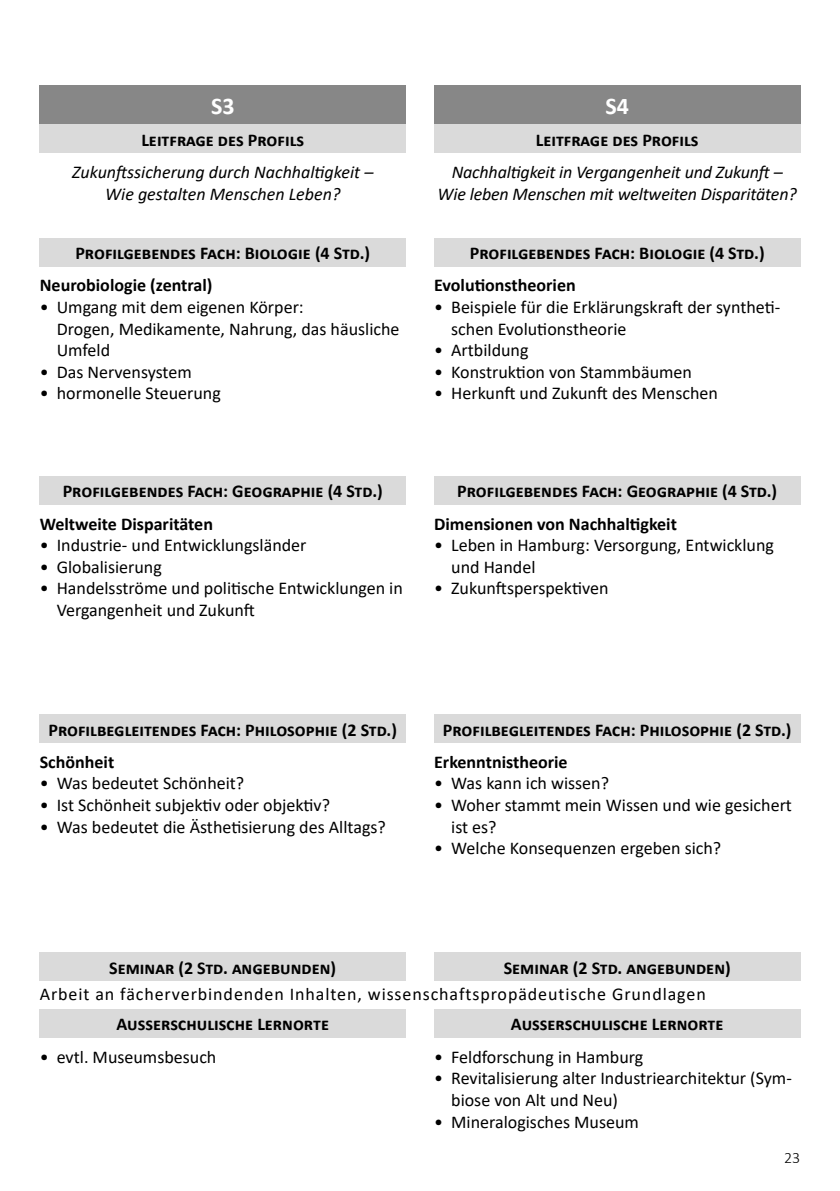
<style>
.page{position:relative;width:840px;height:1191px;background:#fff}
.page>*{position:absolute;margin:0;border:0;box-sizing:border-box;transform-origin:0 0}
.t1{font:700 24px "Calibri";color:#fff}
.t2{font:18px/21.6px "Calibri";color:#000}
.t3{font:700 18px "Calibri";color:#000}
.t4{font:italic 18px/21.6px "Calibri";letter-spacing:-.01em;color:#000;text-align:center}
.t5{font:18px "Calibri";letter-spacing:.05em;color:#000}
.t6{font:300 16px "Calibri";color:#000}
</style>
<div class="page">
<div style="left:40px;top:85px;width:365px;height:40px;background:#878787"></div>
<div style="left:434px;top:85px;width:365px;height:40px;background:#878787"></div>
<div style="left:40px;top:238px;width:365px;height:28px;background:#dadada"></div>
<div style="left:434px;top:238px;width:365px;height:28px;background:#dadada"></div>
<div style="left:40px;top:476px;width:365px;height:29px;background:#dadada"></div>
<div style="left:434px;top:476px;width:365px;height:29px;background:#dadada"></div>
<div style="left:40px;top:714px;width:365px;height:29px;background:#dadada"></div>
<div style="left:434px;top:714px;width:365px;height:29px;background:#dadada"></div>
<div style="left:40px;top:1009px;width:365px;height:28px;background:#dadada"></div>
<div style="left:434px;top:1009px;width:365px;height:28px;background:#dadada"></div>
<div style="left:40px;top:952px;width:365px;height:29px;background:#dadada"></div>
<div style="left:434px;top:952px;width:365px;height:29px;background:#dadada"></div>
<div style="left:40px;top:125px;width:365px;height:28px;background:#dadada"></div>
<div style="left:434px;top:125px;width:365px;height:28px;background:#dadada"></div>
<h1 class="t1" style="left:211px;top:89px;width:25px">S3</h1>
<h1 class="t1" style="left:605px;top:89px;width:25px">S4</h1>
<p class="t3" style="left:141px;top:127px;width:164px">Leitfrage des Profils</p>
<p class="t3" style="left:535px;top:127px;width:164px">Leitfrage des Profils</p>
<p class="t4" style="left:72px;top:160px;width:302px">Zukunftssicherung durch Nachhaltigkeit –<br>Wie gestalten Menschen Leben?</p>
<p class="t4" style="left:437px;top:160px;width:360px">Nachhaltigkeit in Vergangenheit und Zukunft –<br>Wie leben Menschen mit weltweiten Disparitäten?</p>
<p class="t3" style="left:75px;top:240px;width:296px">Profilgebendes Fach: Biologie (4 Std.)</p>
<p class="t3" style="left:469px;top:240px;width:296px">Profilgebendes Fach: Biologie (4 Std.)</p>
<p class="t3" style="left:40px;top:273px;width:174px">Neurobiologie (zentral)</p>
<p class="t2" style="left:57px;top:296px;width:344px;text-indent:-17px">• Umgang mit dem eigenen Körper:<br>Drogen, Medikamente, Nahrung, das häusliche<br>Umfeld</p>
<p class="t2" style="left:40px;top:360px;width:153px">• Das Nervensystem</p>
<p class="t2" style="left:40px;top:382px;width:182px">• hormonelle Steuerung</p>
<p class="t3" style="left:434px;top:273px;width:143px">Evolutionstheorien</p>
<p class="t2" style="left:451px;top:296px;width:330px;text-indent:-17px">• Beispiele für die Erklärungskraft der syntheti&shy;schen Evolutionstheorie</p>
<p class="t2" style="left:434px;top:339px;width:96px">• Artbildung</p>
<p class="t2" style="left:434px;top:360px;width:259px">• Konstruktion von Stammbäumen</p>
<p class="t2" style="left:434px;top:382px;width:285px">• Herkunft und Zukunft des Menschen</p>
<p class="t3" style="left:63px;top:478px;width:321px">Profilgebendes Fach: Geographie (4 Std.)</p>
<p class="t3" style="left:457px;top:478px;width:321px">Profilgebendes Fach: Geographie (4 Std.)</p>
<p class="t3" style="left:40px;top:511px;width:175px">Weltweite Disparitäten</p>
<p class="t2" style="left:40px;top:534px;width:268px">• Industrie- und Entwicklungsländer</p>
<p class="t2" style="left:40px;top:555px;width:124px">• Globalisierung</p>
<p class="t2" style="left:57px;top:577px;width:347px;text-indent:-17px">• Handelsströme und politische Entwicklungen in<br>Vergangenheit und Zukunft</p>
<p class="t3" style="left:434px;top:511px;width:244px">Dimensionen von Nachhaltigkeit</p>
<p class="t2" style="left:451px;top:534px;width:324px;text-indent:-17px">• Leben in Hamburg: Versorgung, Entwicklung und Handel</p>
<p class="t2" style="left:434px;top:577px;width:176px">• Zukunftsperspektiven</p>
<p class="t3" style="left:48px;top:717px;width:350px">Profilbegleitendes Fach: Philosophie (2 Std.)</p>
<p class="t3" style="left:442px;top:717px;width:350px">Profilbegleitendes Fach: Philosophie (2 Std.)</p>
<p class="t3" style="left:40px;top:749px;width:76px">Schönheit</p>
<p class="t2" style="left:40px;top:772px;width:206px">• Was bedeutet Schönheit?</p>
<p class="t2" style="left:40px;top:793px;width:292px">• Ist Schönheit subjektiv oder objektiv?</p>
<p class="t2" style="left:40px;top:815px;width:347px">• Was bedeutet die Ästhetisierung des Alltags?</p>
<p class="t3" style="left:434px;top:749px;width:135px">Erkenntnistheorie</p>
<p class="t2" style="left:434px;top:772px;width:176px">• Was kann ich wissen?</p>
<p class="t2" style="left:451px;top:793px;width:342px;text-indent:-17px">• Woher stammt mein Wissen und wie gesichert ist es?</p>
<p class="t2" style="left:434px;top:837px;width:288px">• Welche Konsequenzen ergeben sich?</p>
<p class="t3" style="left:109px;top:955px;width:228px">Seminar (2 Std. angebunden)</p>
<p class="t3" style="left:503px;top:955px;width:228px">Seminar (2 Std. angebunden)</p>
<p class="t5" style="left:40px;top:981px;width:667px">Arbeit an fächerverbindenden Inhalten, wissenschaftspropädeutische Grundlagen</p>
<p class="t3" style="left:116px;top:1011px;width:214px">Ausserschulische Lernorte</p>
<p class="t3" style="left:510px;top:1011px;width:214px">Ausserschulische Lernorte</p>
<p class="t2" style="left:40px;top:1045px;width:178px">• evtl. Museumsbesuch</p>
<p class="t2" style="left:434px;top:1045px;width:210px">• Feldforschung in Hamburg</p>
<p class="t2" style="left:451px;top:1067px;width:342px;text-indent:-17px">• Revitalisierung alter Industriearchitektur (Sym&shy;biose von Alt und Neu)</p>
<p class="t2" style="left:434px;top:1110px;width:206px">• Mineralogisches Museum</p>
<p class="t6" style="left:783px;top:1147px;width:18px">23</p>
</div>
